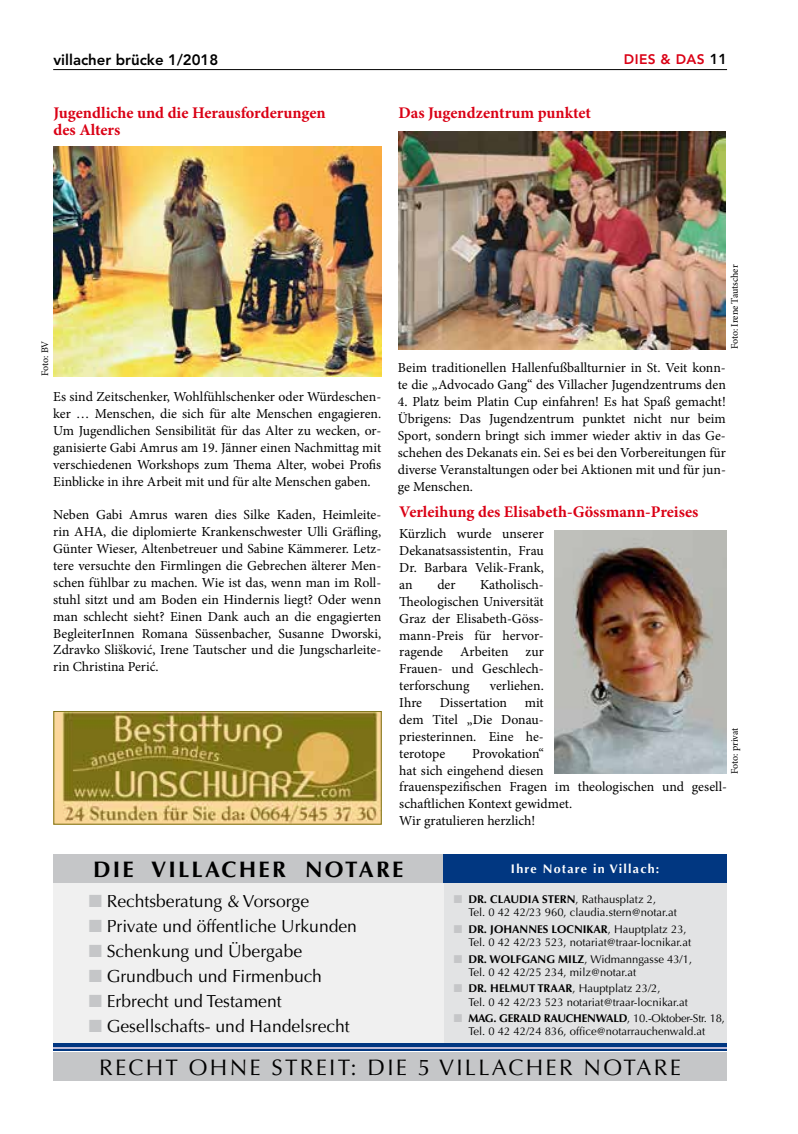
<style>
.page{position:relative;width:798px;height:1134px;background:#fff}
.page>*{position:absolute;margin:0;border:0;box-sizing:border-box;transform-origin:0 0}
.t1{font:22.5px "Optima";letter-spacing:.1em;color:#000}
.t2{font:700 22.5px "Optima";letter-spacing:.1em;color:#000}
.t3{font:17.5px "Optima";color:#000}
.t4{font:700 16.25px/16.9px "Minion Pro";color:#da0015}
.t5{font:800 15px "Avenir";color:#000}
.t6{font:13.75px/16.9px "Minion Pro";color:#000;text-align:justify}
.t7{font:800 13.75px "Avenir";letter-spacing:.03em;color:#da0015}
.t8{font:700 12.5px "Optima";letter-spacing:.1em;color:#fff}
.t9{font:11.25px/13.1px "Optima";color:#000}
.t10{font:10px "Minion Pro";letter-spacing:-.01em;color:#000}
.t11{font:5px "Helvetica Neue";color:#000;scale:1.5 1}
.s1{font-size:14.38px;color:#000}
.s2{color:#c5c6c8}
.s3{font-weight:700}
</style>
<div class="page">
<hr style="left:53px;top:69px;width:673px;height:1px;background:#000">
<img style="left:53px;top:146px;width:328px;height:230px">
<img style="left:398px;top:131px;width:327px;height:218px">
<img style="left:554px;top:530px;width:172px;height:244px">
<div style="left:443px;top:881px;width:283px;height:164px;background:#e2e3e4"></div>
<div style="left:53px;top:882px;width:390px;height:163px;background:#f0f0f0"></div>
<div style="left:53px;top:854px;width:390px;height:28px;background:#c5c6c8"></div>
<div style="left:443px;top:854px;width:283px;height:28px;background:#013781"></div>
<div style="left:53px;top:1053px;width:673px;height:28px;background:#c5c6c8"></div>
<div style="left:53px;top:1044px;width:673px;height:7px;background:#013781"></div>
<hr style="left:53px;top:1047px;width:673px;height:2px;background:#bcbad7">
<img style="left:55px;top:713px;width:324px;height:109px">
<div style="left:53px;top:711px;width:328px;height:113px;border:1px solid #7a7115"></div>
<p class="t5" style="left:53px;top:50px;width:166px">villacher brücke 1/2018</p>
<p class="t7" style="left:623px;top:51px;width:105px">DIES &amp; DAS <span class="s1">11</span></p>
<p class="t4" style="left:53px;top:104px;width:274px">Jugendliche und die Herausforderungen des Alters</p>
<p class="t4" style="left:398px;top:104px;width:194px">Das Jugendzentrum punktet</p>
<p class="t10" style="left:38px;top:376px;width:37px;rotate:-90deg">Foto: BV</p>
<p class="t6" style="left:53px;top:388px;width:329px">Es sind Zeitschenker, Wohlfühlschenker oder Würdeschen&shy;ker … Menschen, die sich für alte Menschen engagieren.<br>Um Jugendlichen Sensibilität für das Alter zu wecken, or&shy;ganisierte Gabi Amrus am 19. Jänner einen Nachmittag mit verschiedenen Workshops zum Thema Alter, wobei Profis Einblicke in ihre Arbeit mit und für alte Menschen gaben.</p>
<p class="t6" style="left:53px;top:507px;width:329px">Neben Gabi Amrus waren dies Silke Kaden, Heimleite&shy;rin AHA, die diplomierte Krankenschwester Ulli Gräfling, Günter Wieser, Altenbetreuer und Sabine Kämmerer. Letz&shy;tere versuchte den Firmlingen die Gebrechen älterer Men&shy;schen fühlbar zu machen. Wie ist das, wenn man im Roll&shy;stuhl sitzt und am Boden ein Hindernis liegt? Oder wenn man schlecht sieht? Einen Dank auch an die engagierten BegleiterInnen Romana Süssenbacher, Susanne Dworski, Zdravko Slisković, Irene Tautscher und die Jungscharleite&shy;rin Christina Perić.</p>
<p class="t11" style="left:119px;top:642px;width:4px">v</p>
<p class="t10" style="left:727px;top:349px;width:86px;rotate:-90deg">Foto: Irene Tautscher</p>
<p class="t6" style="left:397px;top:360px;width:329px">Beim traditionellen Hallenfußballturnier in St. Veit konn&shy;te die „Advocado Gang“ des Villacher Jugendzentrums den</p>
<p class="t6" style="left:397px;top:393px;width:329px">4. Platz beim Platin Cup einfahren! Es hat Spaß gemacht!<br>Übrigens: Das Jugendzentrum punktet nicht nur beim Sport, sondern bringt sich immer wieder aktiv in das Ge&shy;schehen des Dekanats ein. Sei es bei den Vorbereitungen für diverse Veranstaltungen oder bei Aktionen mit und für jun&shy;ge Menschen.</p>
<p class="t4" style="left:399px;top:503px;width:300px">Verleihung des Elisabeth-Gössmann-Preises</p>
<p class="t6" style="left:399px;top:526px;width:146px">Kürzlich wurde unserer Dekanatsassistentin, Frau Dr. Barbara Velik-Frank, an</p>
<p class="t6" style="left:399px;top:576px;width:146px;text-indent:81px">Katholisch-Theologischen Universität Graz der Elisabeth-Göss&shy;mann-Preis für hervor&shy;ragende Arbeiten zur Frauen- und Geschlech&shy;terforschung</p>
<p class="t6" style="left:437px;top:576px;width:20px">der</p>
<p class="t6" style="left:489px;top:677px;width:55px">verliehen.</p>
<p class="t6" style="left:399px;top:694px;width:24px">Ihre</p>
<p class="t6" style="left:439px;top:694px;width:69px">Dissertation</p>
<p class="t6" style="left:399px;top:694px;width:146px;text-indent:125px">mit dem Titel „Die Donau&shy;priesterinnen. Eine he&shy;terotope</p>
<p class="t10" style="left:727px;top:774px;width:48px;rotate:-90deg">Foto: privat</p>
<p class="t6" style="left:399px;top:745px;width:329px;text-align:left;text-indent:73px">Provokation“<br>hat sich eingehend diesen<br>frauenspezifischen Fragen im theologischen und gesell&shy;schaftlichen Kontext gewidmet.<br>Wir gratulieren herzlich!</p>
<h1 class="t2" style="left:93px;top:856px;width:311px">DIE VILLACHER NOTARE</h1>
<p class="t8" style="left:510px;top:861px;width:150px">Ihre Notare in Villach:</p>
<p class="t3" style="left:89px;top:891px;width:222px"><span class="s2">■</span> Rechtsberatung &amp; Vorsorge</p>
<p class="t3" style="left:89px;top:916px;width:270px"><span class="s2">■</span> Private und öffentliche Urkunden</p>
<p class="t3" style="left:89px;top:941px;width:215px"><span class="s2">■</span> Schenkung und Übergabe</p>
<p class="t3" style="left:89px;top:966px;width:235px"><span class="s2">■</span> Grundbuch und Firmenbuch</p>
<p class="t3" style="left:89px;top:991px;width:194px"><span class="s2">■</span> Erbrecht und Testament</p>
<p class="t3" style="left:89px;top:1016px;width:262px"><span class="s2">■</span> Gesellschafts- und Handelsrecht</p>
<p class="t9" style="left:468px;top:893px;width:210px;text-indent:-14px"><span class="s2">■</span> <span class="s3">DR. CLAUDIA STERN</span>, Rathausplatz 2,<br>Tel. 0 42 42/23 960, claudia.stern@notar.at</p>
<p class="t9" style="left:468px;top:923px;width:224px;text-indent:-14px"><span class="s2">■</span> <span class="s3">DR. JOHANNES LOCNIKAR</span>, Hauptplatz 23,<br>Tel. 0 42 42/23 523, notariat@traar-locnikar.at</p>
<p class="t9" style="left:468px;top:952px;width:225px;text-indent:-14px"><span class="s2">■</span> <span class="s3">DR. WOLFGANG MILZ</span>, Widmanngasse 43/1,<br>Tel. 0 42 42/25 234, milz@notar.at</p>
<p class="t9" style="left:468px;top:982px;width:221px;text-indent:-14px"><span class="s2">■</span> <span class="s3">DR. HELMUT TRAAR</span>, Hauptplatz 23/2,<br>Tel. 0 42 42/23 523 notariat@traar-locnikar.at</p>
<p class="t9" style="left:454px;top:1012px;width:272px;text-align:center"><span class="s2">■</span> <span class="s3">MAG. GERALD RAUCHENWALD</span>, 10.-Oktober-Str. 18,<br>Tel. 0 42 42/24 836, office@notarrauchenwald.at</p>
<h1 class="t1" style="left:99px;top:1054px;width:583px">RECHT OHNE STREIT: DIE 5 VILLACHER NOTARE</h1>
</div>
